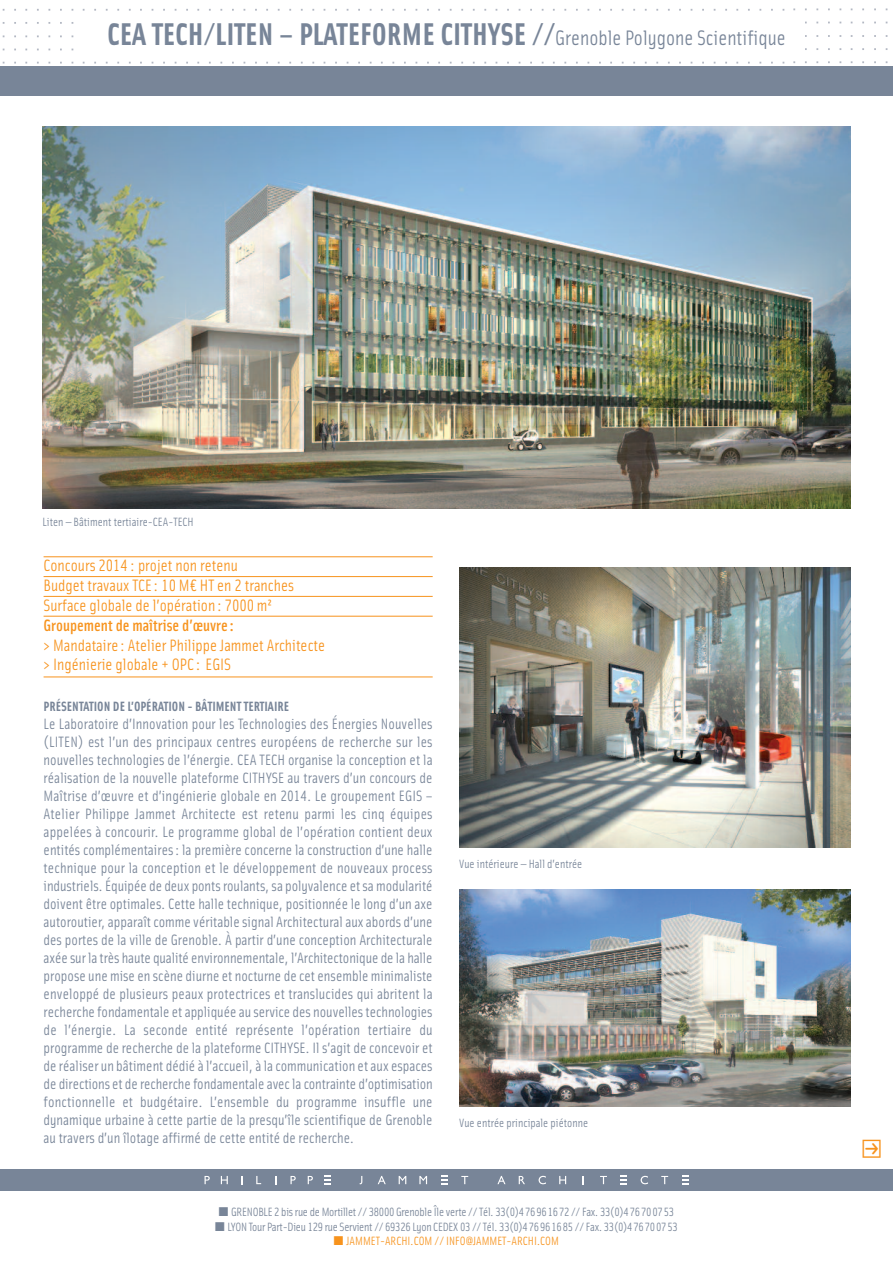
<style>
.page{position:relative;width:893px;height:1263px;background:#fff}
.page>*{position:absolute;margin:0;border:0;box-sizing:border-box;transform-origin:0 0}
.t1{font:31.5px "Solex Bold Lining";color:#788598}
.t2{font:22.5px "Button Bonus Square Positive";color:#f7931d}
.t3{font:16.5px/19.8px "Solex Regular Lining";color:#f7931d}
.t4{font:16.5px "Solex Medium Lining";color:#f7931d}
.t5{font:15px/18px "Solex Regular Lining";color:#788598;text-align:justify}
.t6{font:13.5px "Solex Bold Lining";color:#788598}
.t7{font:12px/15px "Solex Regular Lining";letter-spacing:-.02em;color:#788598;text-align:center}
.t8{font:12px "Solex Regular Lining";color:#788598}
.t9{font:12px "Solex Regular Lining";color:#f7931d}
.s1{font-family:"Solex Regular Lining";font-size:21px}
</style>
<div class="page">
<div style="left:0;top:1169px;width:893px;height:22px;background:#788598"></div>
<svg style="left:682px;top:1176px;width:6px;height:8px"></svg>
<svg style="left:205px;top:1176px;width:5px;height:8px"></svg>
<svg style="left:221px;top:1176px;width:7px;height:8px"></svg>
<svg style="left:256px;top:1176px;width:5px;height:8px"></svg>
<svg style="left:290px;top:1176px;width:6px;height:8px"></svg>
<svg style="left:308px;top:1176px;width:5px;height:8px"></svg>
<svg style="left:378px;top:1176px;width:8px;height:8px"></svg>
<svg style="left:399px;top:1176px;width:7px;height:8px"></svg>
<svg style="left:419px;top:1176px;width:8px;height:8px"></svg>
<svg style="left:461px;top:1176px;width:7px;height:8px"></svg>
<svg style="left:497px;top:1176px;width:8px;height:8px"></svg>
<svg style="left:519px;top:1176px;width:6px;height:8px"></svg>
<svg style="left:539px;top:1176px;width:7px;height:8px"></svg>
<svg style="left:559px;top:1176px;width:7px;height:8px"></svg>
<svg style="left:582px;top:1176px;width:2px;height:8px"></svg>
<svg style="left:600px;top:1176px;width:7px;height:8px"></svg>
<svg style="left:641px;top:1176px;width:7px;height:8px"></svg>
<svg style="left:661px;top:1176px;width:7px;height:8px"></svg>
<svg style="left:324px;top:1176px;width:7px;height:8px"></svg>
<svg style="left:441px;top:1176px;width:6px;height:8px"></svg>
<svg style="left:621px;top:1176px;width:6px;height:8px"></svg>
<img style="left:43px;top:126px;width:807px;height:382px">
<hr style="left:44px;top:556px;width:389px;height:1px;background:#f7931d">
<hr style="left:44px;top:576px;width:389px;height:1px;background:#f7931d">
<hr style="left:44px;top:596px;width:389px;height:1px;background:#f7931d">
<hr style="left:44px;top:616px;width:389px;height:1px;background:#f7931d">
<hr style="left:44px;top:677px;width:389px;height:1px;background:#f7931d">
<img style="left:2px;top:8px;width:886px;height:56px">
<div style="left:81px;top:17px;width:724px;height:38px;background:#fff"></div>
<div style="left:0;top:66px;width:893px;height:30px;background:#788598"></div>
<img style="left:459px;top:567px;width:391px;height:280px">
<img style="left:459px;top:890px;width:391px;height:216px">
<h1 class="t1" style="left:107px;top:16px;width:680px">CEA TECH/LITEN – PLATEFORME CITHYSE //<span class="s1">Grenoble Polygone Scientifique</span></h1>
<p class="t8" style="left:43px;top:515px;width:153px">Liten — Bâtiment tertiaire-CEA-TECH</p>
<p class="t3" style="left:44px;top:556px;width:252px">Concours 2014 : projet non retenu<br>Budget travaux TCE : 10 M¤ HT en 2 tranches<br>Surface globale de l’opération : 7000 m²</p>
<p class="t4" style="left:44px;top:615px;width:192px">Groupement de maîtrise d’œuvre :</p>
<p class="t3" style="left:44px;top:635px;width:283px">&gt; Mandataire : Atelier Philippe Jammet Architecte &gt; Ingénierie globale + OPC : EGIS</p>
<p class="t6" style="left:44px;top:698px;width:247px">PRÉSENTATION DE L’OPÉRATION - BÂTIMENT TERTIAIRE</p>
<p class="t5" style="left:44px;top:715px;width:391px">Le Laboratoire d’Innovation pour les Technologies des Énergies Nouvelles (LITEN) est l’un des principaux centres européens de recherche sur les nouvelles technologies de l’énergie. CEA TECH organise la conception et la réalisation de la nouvelle plateforme CITHYSE au travers d’un concours de Maîtrise d’œuvre et d’ingénierie globale en 2014. Le groupement EGIS – Atelier Philippe Jammet Architecte est retenu parmi les cinq équipes appelées à concourir. Le programme global de l’opération contient deux entités complémentaires: la première concerne la construction d’une halle technique pour la conception et le développement de nouveaux process industriels. Équipée de deux pontsroulants,sa polyvalence etsamodularité doivent être optimales. Cette halle technique, positionnée le long d’un axe autoroutier, apparaît comme véritable signal Architectural aux abords d’une des portes de la ville de Grenoble. À partir d’une conception Architecturale axée sur la très haute qualité environnementale, l’Architectonique de la halle propose une mise en scène diurne et nocturne de cet ensemble minimaliste enveloppé de plusieurs peaux protectrices et translucides qui abritent la recherche fondamentale et appliquée au service des nouvellestechnologies de l’énergie. La seconde entité représente l’opération tertiaire du programme de recherche de la plateforme CITHYSE. Il s’agit de concevoir et de réaliser un bâtiment dédié à l’accueil, à la communication et aux espaces de directions et de recherche fondamentale avecla contrainte d’optimisation fonctionnelle et budgétaire. L’ensemble du programme insuffle une dynamique urbaine à cette partie de la presqu’île scientifique de Grenoble au travers d’un îlotage affirmé de cette entité de recherche.</p>
<p class="t8" style="left:459px;top:857px;width:125px">Vue intérieure — Hall d’entrée</p>
<p class="t8" style="left:459px;top:1116px;width:130px">Vue entrée principale piétonne</p>
<p class="t7" style="left:227px;top:1204px;width:452px">GRENOBLE 2 bis rue de Mortillet // 38000 Grenoble Île verte // Tél. 33(0)476961672 // Fax. 33(0)476700753<br>LYON Tour Part-Dieu 129 rue Servient // 69326 Lyon CEDEX 03 // Tél. 33(0)476961685 // Fax. 33(0)476700753</p>
<p class="t9" style="left:347px;top:1234px;width:214px">JAMMET-ARCHI.COM // INFO@JAMMET-ARCHI.COM</p>
<h2 class="t2" style="left:860px;top:1140px;width:24px">P</h2>
</div>
